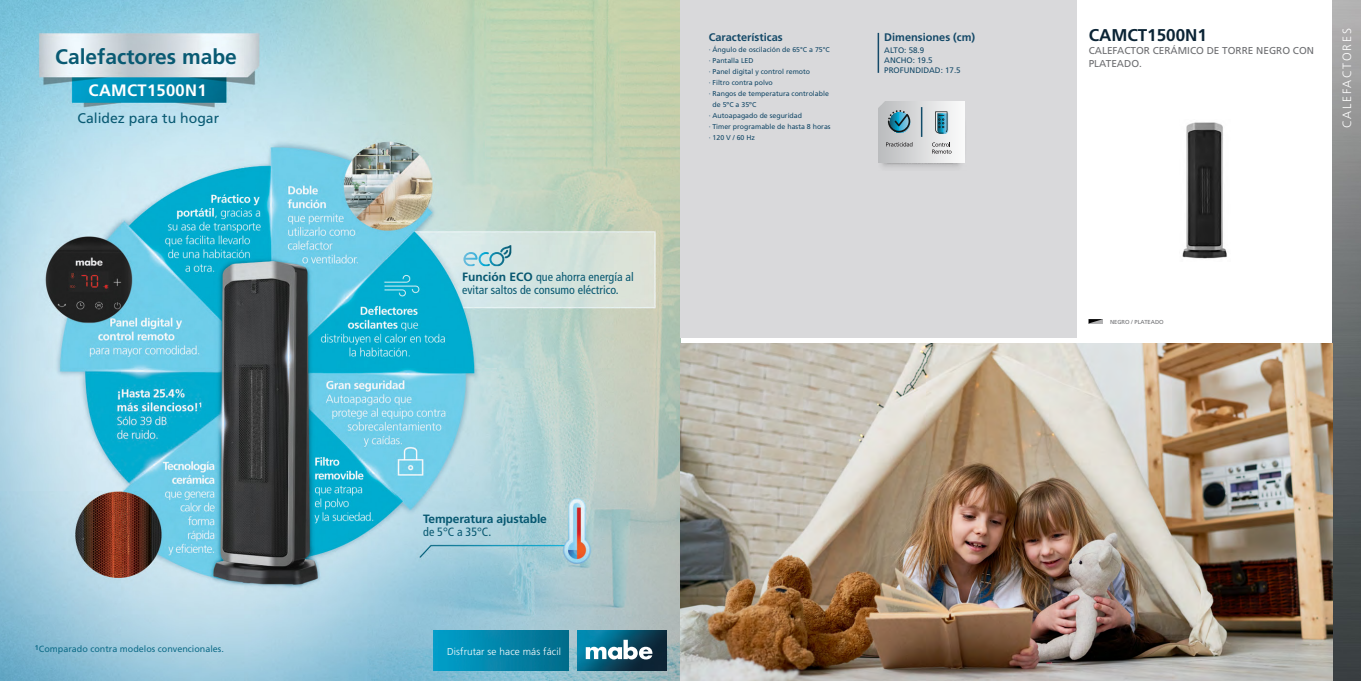
<style>
.page{position:relative;width:1361px;height:681px;background:#fff}
.page>*{position:absolute;margin:0;border:0;box-sizing:border-box;transform-origin:0 0}
.t1{font:700 21px "Frutiger";color:#095a73}
.t2{font:700 17px "Frutiger";color:#0b2435}
.t3{font:700 16.5px "Frutiger";letter-spacing:.02em;color:#fff}
.t4{font:14px "Frutiger";color:#095a73}
.t5{font:condensed 12px/13px "Frutiger";color:#065770}
.t6{font:700 12px/13px "Frutiger";letter-spacing:-.01em;color:#065770}
.t7{font:300 12px "Frutiger";letter-spacing:.14em;color:#fff}
.t8{font:700 11px "Frutiger";color:#144968}
.t9{font:10px/13px "Frutiger";color:#6d6e71}
.t10{font:300 10px "Frutiger";letter-spacing:.01em;color:#fff}
.t11{font:9px "Frutiger";color:#106d89}
.t12{font:8px/10px "Frutiger";color:#144968}
.t13{font:7px "Frutiger";color:#144968}
.t14{font:5.8px "Frutiger";color:#6d6e71}
.s1{font-weight:700;font-stretch:normal}
.s2{font-weight:400;font-stretch:condensed}
</style>
<div class="page">
<img style="left:0;top:0;width:680px;height:680px">
<img style="left:577px;top:630px;width:89px;height:40px">
<svg style="left:586px;top:639px;width:66px;height:24px"></svg>
<img style="left:433px;top:630px;width:136px;height:40px">
<svg style="left:463px;top:245px;width:48px;height:21px"></svg>
<div style="left:680px;top:0;width:397px;height:337px;background:#d9d9db"></div>
<img style="left:1332px;top:0;width:29px;height:680px">
<hr style="left:877px;top:33px;width:2px;height:40px;background:#144968">
<img style="left:1182px;top:122px;width:45px;height:137px">
<svg style="left:1088px;top:319px;width:15px;height:4px"></svg>
<img style="left:878px;top:119px;width:87px;height:49px">
<img style="left:878px;top:101px;width:86px;height:61px">
<hr style="left:921px;top:107px;width:1px;height:30px;background:#114c69">
<svg style="left:886px;top:142px;width:26px;height:4px"></svg>
<svg style="left:888px;top:110px;width:23px;height:23px"></svg>
<svg style="left:935px;top:111px;width:13px;height:23px"></svg>
<svg style="left:932px;top:142px;width:19px;height:12px"></svg>
<img style="left:680px;top:343px;width:652px;height:337px">
<p class="t1" style="left:55px;top:44px;width:183px">Calefactores mabe</p>
<p class="t3" style="left:89px;top:80px;width:119px">CAMCT1500N1</p>
<p class="t4" style="left:77px;top:110px;width:143px">Calidez para tu hogar</p>
<p class="t11" style="left:35px;top:643px;width:190px"><sup>1</sup>Comparado contra modelos convencionales.</p>
<p class="t5" style="left:462px;top:270px;width:173px"><span class="s1">Función ECO</span> que ahorra energía al evitar saltos de consumo eléctrico.</p>
<p class="t6" style="left:423px;top:511px;width:125px">Temperatura ajustable <span class="s2">de 5°C a 35°C.</span></p>
<p class="t10" style="left:447px;top:645px;width:115px">Disfrutar se hace más fácil</p>
<p class="t8" style="left:709px;top:31px;width:75px">Características</p>
<p class="t2" style="left:1088px;top:25px;width:120px">CAMCT1500N1</p>
<p class="t9" style="left:1088px;top:44px;width:227px">CALEFACTOR CERÁMICO DE TORRE NEGRO CON<br>PLATEADO.</p>
<p class="t8" style="left:884px;top:31px;width:93px">Dimensiones (cm)</p>
<p class="t12" style="left:884px;top:45px;width:78px">ALTO: 58.9<br>ANCHO: 19.5<br>PROFUNDIDAD: 17.5</p>
<p class="t13" style="left:709px;top:46px;width:123px">· Ángulo de oscilación de 65°C a 75°C</p>
<p class="t13" style="left:709px;top:57px;width:46px">· Pantalla LED</p>
<p class="t13" style="left:709px;top:68px;width:103px">· Panel digital y control remoto</p>
<p class="t13" style="left:709px;top:79px;width:66px">· Filtro contra polvo</p>
<p class="t13" style="left:709px;top:90px;width:122px">· Rangos de temperatura controlable</p>
<p class="t13" style="left:712px;top:101px;width:45px">de 5ºC a 35ºC</p>
<p class="t13" style="left:709px;top:112px;width:95px">· Autoapagado de seguridad</p>
<p class="t13" style="left:709px;top:123px;width:123px">· Timer programable de hasta 8 horas</p>
<p class="t13" style="left:709px;top:134px;width:48px">· 120 V / 60 Hz</p>
<p class="t7" style="left:1340px;top:128px;width:101px;rotate:-90deg">CALEFACTORES</p>
<p class="t14" style="left:1110px;top:318px;width:55px">NEGRO / PLATEADO</p>
</div>
